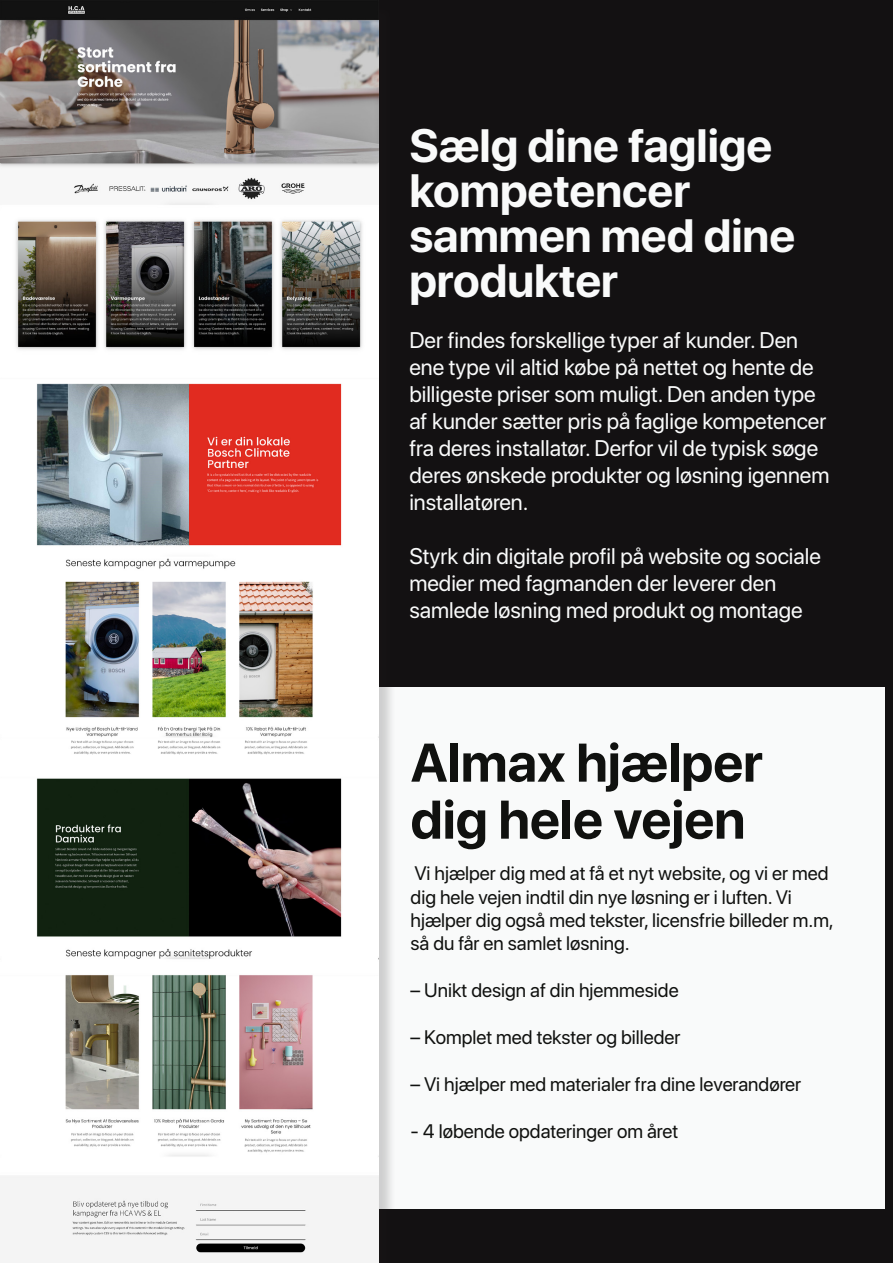
<style>
.page{position:relative;width:893px;height:1263px;background:#131112}
.page>*{position:absolute;margin:0;border:0;box-sizing:border-box;transform-origin:0 0}
.t1{font:700 54px/57px "SF Pro Display";color:#10110f}
.t2{font:700 46.5px/45px "SF Pro Display";color:#f9fafa}
.t3{font:22.5px/27px "SF Pro Display";color:#f9fafa}
.t4{font:19.5px/23.4px "SF Pro Display";color:#10110f}
</style>
<div class="page">
<div style="left:1px;top:687px;width:884px;height:522px;background:#f9fafa"></div>
<div style="left:3px;top:3px;width:394px;height:1260px;background:#231f20;opacity:.2"></div>
<img style="left:1px;top:3px;width:377px;height:1259px">
<p class="t2" style="left:409px;top:124px;width:364px">Sælg dine faglige kompetencer</p>
<p class="t2" style="left:409px;top:214px;width:387px">sammen med dine produkter</p>
<p class="t3" style="left:409px;top:327px;width:422px">Der findes forskellige typer af kunder. Den ene type vil altid købe på nettet og hente de billigeste priser som muligt. Den anden type af kunder sætter pris på faglige kompetencer fra deres installatør. Derfor vil de typisk søge deres ønskede produkter og løsning igennem installatøren.</p>
<p class="t3" style="left:409px;top:543px;width:413px">Styrk din digitale profil på website og sociale medier med fagmanden der leverer den</p>
<p class="t3" style="left:409px;top:597px;width:395px">samlede løsning med produkt og montage</p>
<p class="t1" style="left:411px;top:734px;width:354px">Almax hjælper dig hele vejen</p>
<p class="t4" style="left:411px;top:862px;width:425px">Vi hjælper dig med at få et nyt website, og vi er med dig hele vejen indtil din nye løsning er i luften. Vi hjælper dig også med tekster, licensfrie billeder m.m, så du får en samlet løsning.</p>
<p class="t4" style="left:411px;top:979px;width:270px">– Unikt design af din hjemmeside</p>
<p class="t4" style="left:411px;top:1025px;width:272px">– Komplet med tekster og billeder</p>
<p class="t4" style="left:411px;top:1072px;width:392px">– Vi hjælper med materialer fra dine leverandører</p>
<p class="t4" style="left:411px;top:1119px;width:269px">- 4 løbende opdateringer om året</p>
</div>
